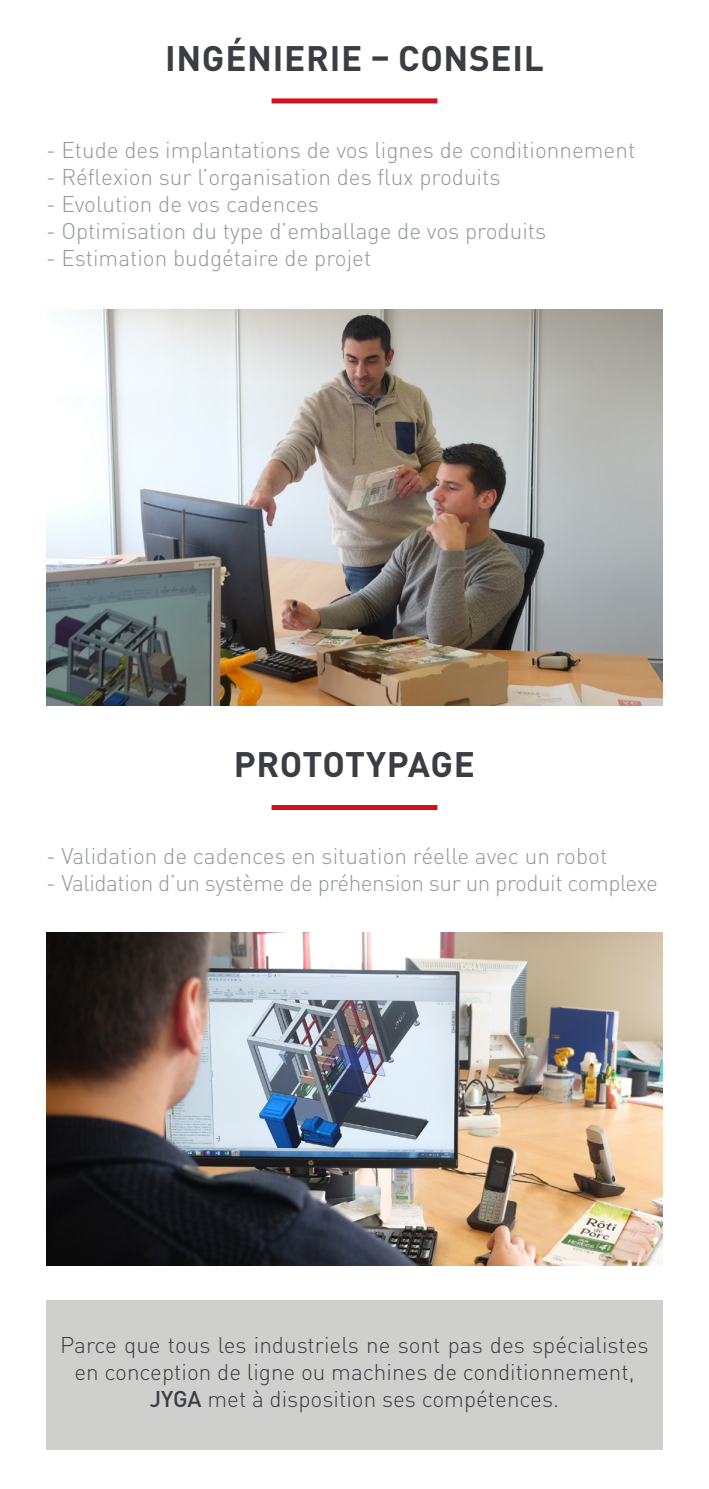
<style>
.page{position:relative;width:709px;height:1489px;background:#fff}
.page>*{position:absolute;margin:0;border:0;box-sizing:border-box;transform-origin:0 0}
.t1{font:700 35px "DIN Pro";letter-spacing:.02em;color:#3b3d43}
.t2{font:300 22.5px "DIN Pro";color:#94979a}
.t3{font:300 22.5px/27px "DIN Pro";color:#3b3d43;text-align:center}
.t4{font:300 22.5px "DIN Pro";letter-spacing:-.02em;color:#94979a}
.s1{font-weight:500}
</style>
<div class="page">
<div style="left:46px;top:1300px;width:617px;height:150px;background:#cfcfce"></div>
<img style="left:46px;top:310px;width:617px;height:395px">
<img style="left:46px;top:932px;width:617px;height:333px">
<div style="left:271px;top:805px;width:166px;height:5px;background:#d1121d"></div>
<div style="left:271px;top:98px;width:166px;height:5px;background:#d1121d"></div>
<p class="t1" style="left:165px;top:29px;width:380px">INGÉNIERIE – CONSEIL</p>
<p class="t2" style="left:46px;top:135px;width:590px">- Etude des implantations de vos lignes de conditionnement</p>
<p class="t2" style="left:46px;top:162px;width:456px">- Réflexion sur l’organisation des flux produits</p>
<p class="t2" style="left:46px;top:189px;width:274px">- Evolution de vos cadences</p>
<p class="t2" style="left:46px;top:216px;width:501px">- Optimisation du type d’emballage de vos produits</p>
<p class="t2" style="left:46px;top:243px;width:327px">- Estimation budgétaire de projet</p>
<p class="t1" style="left:234px;top:735px;width:242px">PROTOTYPAGE</p>
<p class="t2" style="left:46px;top:840px;width:562px">- Validation de cadences en situation réelle avec un robot</p>
<p class="t4" style="left:46px;top:867px;width:613px">- Validation d’un système de préhension sur un produit complexe</p>
<p class="t3" style="left:60px;top:1330px;width:590px">Parce que tous les industriels ne sont pas des spécialistes en conception de ligne ou machines de conditionnement,</p>
<p class="t3" style="left:150px;top:1384px;width:411px"><span class="s1">JYGA</span> met à disposition ses compétences.</p>
</div>
